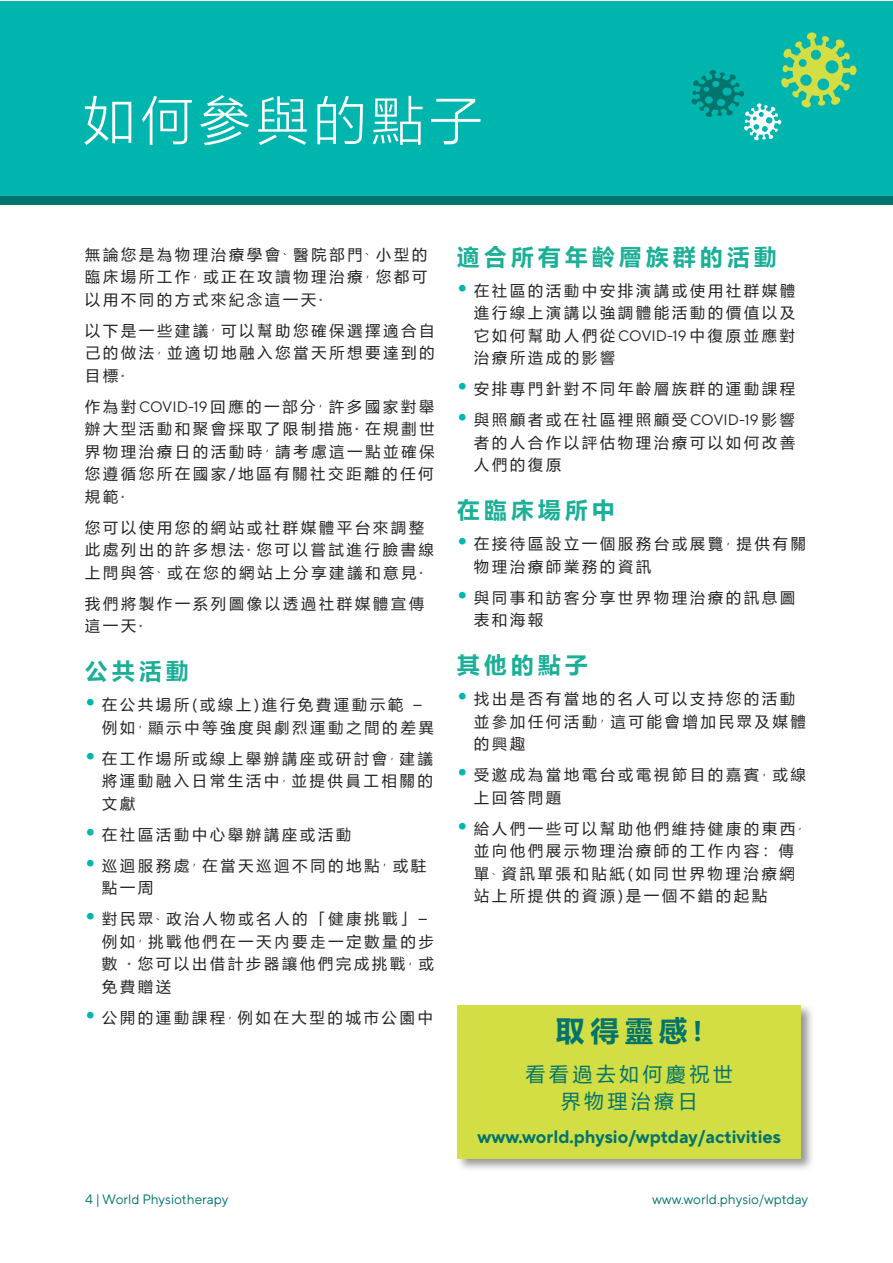
<style>
.page{position:relative;width:893px;height:1263px;background:#fff}
.page>*{position:absolute;margin:0;border:0;box-sizing:border-box;transform-origin:0 0}
.t1{font:300 52.5px "Microsoft Ya Hei";letter-spacing:.1em;color:#fff}
.t2{font:700 28.5px "Microsoft Ya Hei";color:#00746d}
.t3{font:700 22.5px "Microsoft Ya Hei";letter-spacing:.2em;color:#1aaf96}
.t4{font:19.5px/27px "Microsoft Ya Hei";letter-spacing:.2em;color:#00746d;text-align:center}
.t5{font:700 18px "TT Norms Pro";color:#00746d}
.t6{font:15px/22.5px "Microsoft Ya Hei";letter-spacing:.2em;color:#231f20}
.t7{font:13.5px "TT Norms Pro";color:#00746d}
.s1{font-family:"TT Norms Pro"}
.s2{font-size:24px;color:#00b5ae}
</style>
<div class="page">
<div style="left:0;top:1px;width:893px;height:201px;background:#00b5ae"></div>
<div style="left:455px;top:1003px;width:360px;height:169px;background:#231f20;opacity:.48"></div>
<div style="left:458px;top:1005px;width:343px;height:153px;background:#d2de43"></div>
<div style="left:0;top:197px;width:893px;height:8px;background:#00746d"></div>
<svg style="left:691px;top:32px;width:166px;height:109px"></svg>
<p class="t1" style="left:83px;top:85px;width:400px">如何參與的點子</p>
<p class="t6" style="left:85px;top:243px;width:344px;text-align:justify">無論您是為物理治療學會<sup>、</sup>醫院部門<sup>、</sup>小型的臨床場所工作<sup>，</sup>或正在攻讀物理治療<sup>，</sup>您都可以用不同的方式來紀念這一天<sup>。</sup></p>
<p class="t6" style="left:85px;top:319px;width:351px;text-align:justify">以下是一些建議<sup>，</sup>可以幫助您確保選擇適合自己的做法<sup>，</sup>並適切地融入您當天所想要達到的目標<sup>。</sup></p>
<p class="t6" style="left:85px;top:395px;width:351px;text-align:justify">作為對<span class="s1">COVID-19</span>回應的一部分<sup>，</sup>許多國家對舉辦大型活動和聚會採取了限制措施<sup>。</sup>在規劃世界物理治療日的活動時<sup>，</sup>請考慮這一點並確保您遵循您所在國家/地區有關社交距離的任何規範<sup>。</sup></p>
<p class="t6" style="left:85px;top:516px;width:350px">您可以使用您的網站或社群媒體平台來調整此處列出的許多想法<sup>。</sup>您可以嘗試進行臉書線上問與答<sup>、</sup>或在您的網站上分享建議和意見<sup>。</sup></p>
<p class="t6" style="left:85px;top:592px;width:341px">我們將製作一系列圖像以透過社群媒體宣傳這一天<sup>。</sup></p>
<p class="t3" style="left:85px;top:656px;width:105px">公共活動</p>
<p class="t6" style="left:102px;top:693px;width:333px;text-indent:-17px"><span class="s2">•</span> 在公共場所(或線上)進行免費運動示範 –例如<sup>，</sup>顯示中等強度與劇烈運動之間的差異</p>
<p class="t6" style="left:102px;top:747px;width:332px;text-align:justify;text-indent:-17px"><span class="s2">•</span> 在工作場所或線上舉辦講座或研討會<sup>，</sup>建議將運動融入日常生活中<sup>，</sup>並提供員工相關的文獻</p>
<p class="t6" style="left:85px;top:823px;width:268px"><span class="s2">•</span> 在社區活動中心舉辦講座或活動</p>
<p class="t6" style="left:102px;top:854px;width:326px;text-indent:-17px"><span class="s2">•</span> 巡迴服務處<sup>，</sup>在當天巡迴不同的地點<sup>，</sup>或駐點一周</p>
<p class="t6" style="left:102px;top:907px;width:333px;text-indent:-17px"><span class="s2">•</span> 對民眾<sup>、</sup>政治人物或名人的「健康挑戰」–例如<sup>，</sup>挑戰他們在一天內要走一定數量的步數 <sup>。</sup>您可以出借計步器讓他們完成挑戰<sup>，</sup>或免費贈送</p>
<p class="t6" style="left:85px;top:1006px;width:349px"><span class="s2">•</span> 公開的運動課程<sup>，</sup>例如在大型的城市公園中</p>
<p class="t3" style="left:457px;top:241px;width:321px">適合所有年齡層族群的活動</p>
<p class="t6" style="left:474px;top:278px;width:322px;text-align:justify;text-indent:-17px"><span class="s2">•</span> 在社區的活動中安排演講或使用社群媒體進行線上演講以強調體能活動的價值以及它如何幫助人們從<span class="s1">COVID-19</span>中復原並應對治療所造成的影響</p>
<p class="t6" style="left:457px;top:377px;width:340px"><span class="s2">•</span> 安排專門針對不同年齡層族群的運動課程</p>
<p class="t6" style="left:474px;top:408px;width:322px;text-align:justify;text-indent:-17px"><span class="s2">•</span> 與照顧者或在社區裡照顧受<span class="s1">COVID-19</span>影響者的人合作以評估物理治療可以如何改善人們的復原</p>
<p class="t3" style="left:457px;top:494px;width:159px">在臨床場所中</p>
<p class="t6" style="left:474px;top:532px;width:333px;text-indent:-17px"><span class="s2">•</span> 在接待區設立一個服務台或展覽<sup>，</sup>提供有關物理治療師業務的資訊</p>
<p class="t6" style="left:474px;top:586px;width:322px;text-indent:-17px"><span class="s2">•</span> 與同事和訪客分享世界物理治療的訊息圖表和海報</p>
<p class="t3" style="left:457px;top:649px;width:132px">其他的點子</p>
<p class="t6" style="left:474px;top:687px;width:333px;text-indent:-17px"><span class="s2">•</span> 找出是否有當地的名人可以支持您的活動並參加任何活動<sup>，</sup>這可能會增加民眾及媒體的興趣</p>
<p class="t6" style="left:474px;top:763px;width:333px;text-indent:-17px"><span class="s2">•</span> 受邀成為當地電台或電視節目的嘉賓<sup>，</sup>或線上回答問題</p>
<p class="t6" style="left:474px;top:817px;width:334px;text-indent:-17px"><span class="s2">•</span> 給人們一些可以幫助他們維持健康的東西<sup>，</sup>並向他們展示物理治療師的工作內容：傳單<sup>、</sup>資訊單張和貼紙(如同世界物理治療網站上所提供的資源)是一個不錯的起點</p>
<p class="t2" style="left:556px;top:1011px;width:147px">取得靈感<span class="s1">!</span></p>
<p class="t4" style="left:526px;top:1059px;width:208px">看看過去如何慶祝世界物理治療日</p>
<p class="t5" style="left:478px;top:1123px;width:305px">www.world.physio/wptday/activities</p>
<p class="t7" style="left:85px;top:1189px;width:145px">4 | World Physiotherapy</p>
<p class="t7" style="left:652px;top:1189px;width:158px">www.world.physio/wptday</p>
</div>
